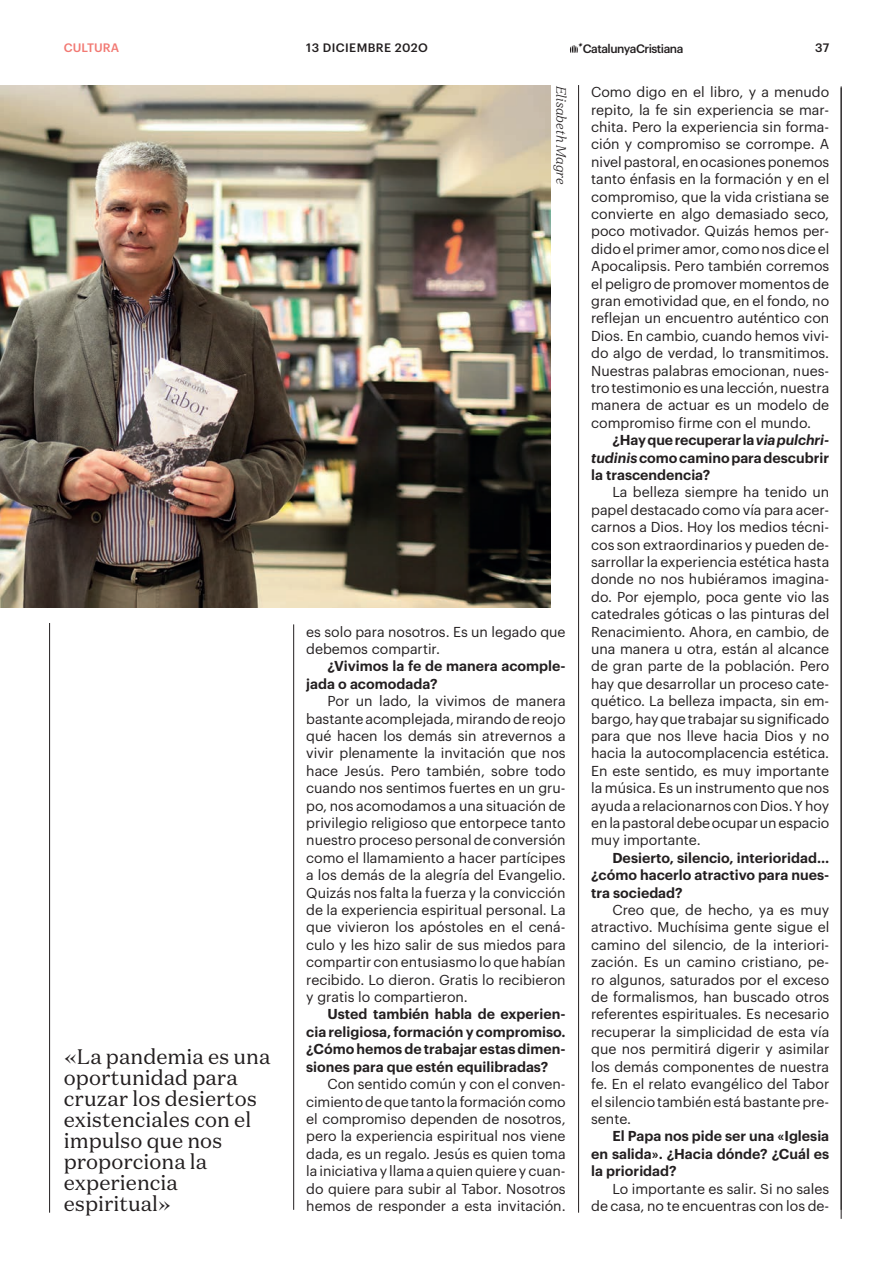
<style>
.page{position:relative;width:893px;height:1263px;background:#fff}
.page>*{position:absolute;margin:0;border:0;box-sizing:border-box;transform-origin:0 0}
.t1{font:21px/21px "Domaine Text";color:#231f20}
.t2{font:14.1px/17.4px "Graphik";color:#231f20;text-align:justify}
.t3{font:600 14.1px/17.4px "Graphik";color:#231f20;text-align:justify}
.t4{font:italic 300 13.5px "Domaine Text";color:#231f20}
.t5{font:500 12px "Graphik";letter-spacing:-.04em;color:#231f20}
.t6{font:500 12px "Graphik";letter-spacing:.035em;color:#231f20}
.t7{font:500 12px "Graphik";color:#f27973}
.s1{font-style:italic}
</style>
<div class="page">
<img style="left:0;top:85px;width:551px;height:522px">
<svg style="left:570px;top:43px;width:13px;height:10px"></svg>
<hr style="left:841px;top:88px;width:1px;height:1131px;background:#231f20">
<hr style="left:841px;top:86px;width:1px;height:1124px;background:#231f20">
<hr style="left:49px;top:623px;width:1px;height:590px;background:#231f20">
<hr style="left:578px;top:85px;width:1px;height:1128px;background:#231f20">
<hr style="left:293px;top:624px;width:1px;height:586px;background:#231f20">
<p class="t7" style="left:64px;top:39px;width:57px">CULTURA</p>
<p class="t6" style="left:306px;top:39px;width:123px">13 DICIEMBRE 202O</p>
<p class="t5" style="left:583px;top:40px;width:102px">CatalunyaCristiana</p>
<p class="t5" style="left:815px;top:39px;width:16px">37</p>
<h1 class="t1" style="left:64px;top:1045px;width:208px">«La pandemia es una oportunidad para cruzar los desiertos existenciales con el impulso que nos proporciona la experiencia espiritual»</h1>
<p class="t4" style="left:570px;top:86px;width:100px;rotate:90deg">Elisabeth Magre</p>
<p class="t2" style="left:306px;top:622px;width:261px">es solo para nosotros. Es un legado que debemos compartir.</p>
<p class="t3" style="left:306px;top:656px;width:261px;text-indent:21px">¿Vivimos la fe de manera acomple&shy;jada o acomodada?</p>
<p class="t2" style="left:306px;top:691px;width:261px;text-indent:21px">Por un lado, la vivimos de manera bastante acomplejada, mirando de reojo qué hacen los demás sin atrevernos a vivir plenamente la invitación que nos hace Jesús. Pero también, sobre todo cuando nos sentimos fuertes en un gru&shy;po, nos acomodamos a una situación de privilegio religioso que entorpece tanto nuestro proceso personal de conversión como el llamamiento a hacer partícipes a los demás de la alegría del Evangelio.<br>Quizás nos falta la fuerza y la convicción de la experiencia espiritual personal. La que vivieron los apóstoles en el cená&shy;culo y les hizo salir de sus miedos para compartir con entusiasmo lo que habían recibido. Lo dieron. Gratis lo recibieron y gratis lo compartieron.</p>
<p class="t3" style="left:306px;top:1004px;width:261px;text-indent:21px">Usted también habla de experien&shy;cia religiosa, formación y compromiso. ¿Cómo hemos de trabajar estas dimen&shy;siones para que estén equilibradas?</p>
<p class="t2" style="left:306px;top:1074px;width:261px;text-indent:21px">Con sentido común y con el conven&shy;cimiento de que tanto la formación como el compromiso dependen de nosotros, pero la experiencia espiritual nos viene dada, es un regalo. Jesús es quien toma la iniciativa y llama a quien quiere y cuan&shy;do quiere para subir al Tabor. Nosotros hemos de responder a esta invitación.</p>
<p class="t2" style="left:591px;top:82px;width:240px">Como digo en el libro, y a menudo repito, la fe sin experiencia se mar&shy;chita. Pero la experiencia sin forma&shy;ción y compromiso se corrompe. A nivel pastoral, en ocasiones ponemos tanto énfasis en la formación y en el compromiso, que la vida cristiana se convierte en algo demasiado seco, poco motivador. Quizás hemos per&shy;dido el primer amor, como nos dice el Apocalipsis. Pero también corremos el peligro de promover momentos de gran emotividad que, en el fondo, no reflejan un encuentro auténtico con Dios. En cambio, cuando hemos vivi&shy;do algo de verdad, lo transmitimos.<br>Nuestras palabras emocionan, nues&shy;tro testimonio es una lección, nuestra manera de actuar es un modelo de compromiso firme con el mundo.</p>
<p class="t3" style="left:591px;top:430px;width:240px;text-indent:21px">¿Hay que recuperar la <span class="s1">via pulchri&shy;tudinis</span> como camino para descubrir la trascendencia?</p>
<p class="t2" style="left:591px;top:482px;width:240px;text-indent:21px">La belleza siempre ha tenido un papel destacado como vía para acer&shy;carnos a Dios. Hoy los medios técni&shy;cos son extraordinarios y pueden de&shy;sarrollar la experiencia estética hasta donde no nos hubiéramos imagina&shy;do. Por ejemplo, poca gente vio las catedrales góticas o las pinturas del Renacimiento. Ahora, en cambio, de una manera u otra, están al alcance de gran parte de la población. Pero hay que desarrollar un proceso cate&shy;quético. La belleza impacta, sin em&shy;bargo, hay que trabajar su significado para que nos lleve hacia Dios y no hacia la autocomplacencia estética.<br>En este sentido, es muy importante la música. Es un instrumento que nos ayuda a relacionarnos con Dios. Y hoy en la pastoral debe ocupar un espacio muy importante.</p>
<p class="t3" style="left:591px;top:848px;width:240px;text-indent:21px">Desierto, silencio, interioridad… ¿cómo hacerlo atractivo para nues&shy;tra sociedad?</p>
<p class="t2" style="left:591px;top:900px;width:240px;text-indent:21px">Creo que, de hecho, ya es muy atractivo. Muchísima gente sigue el camino del silencio, de la interiori&shy;zación. Es un camino cristiano, pe&shy;ro algunos, saturados por el exceso de formalismos, han buscado otros referentes espirituales. Es necesario recuperar la simplicidad de esta vía que nos permitirá digerir y asimilar los demás componentes de nuestra fe. En el relato evangélico del Tabor el silencio también está bastante pre&shy;sente.</p>
<p class="t3" style="left:591px;top:1126px;width:240px;text-indent:21px">El Papa nos pide ser una «Iglesia en salida». ¿Hacia dónde? ¿Cuál es la prioridad?</p>
<p class="t2" style="left:591px;top:1178px;width:240px;text-align:right">Lo importante es salir. Si no sales<br>de casa, no te encuentras con los de-</p>
</div>
